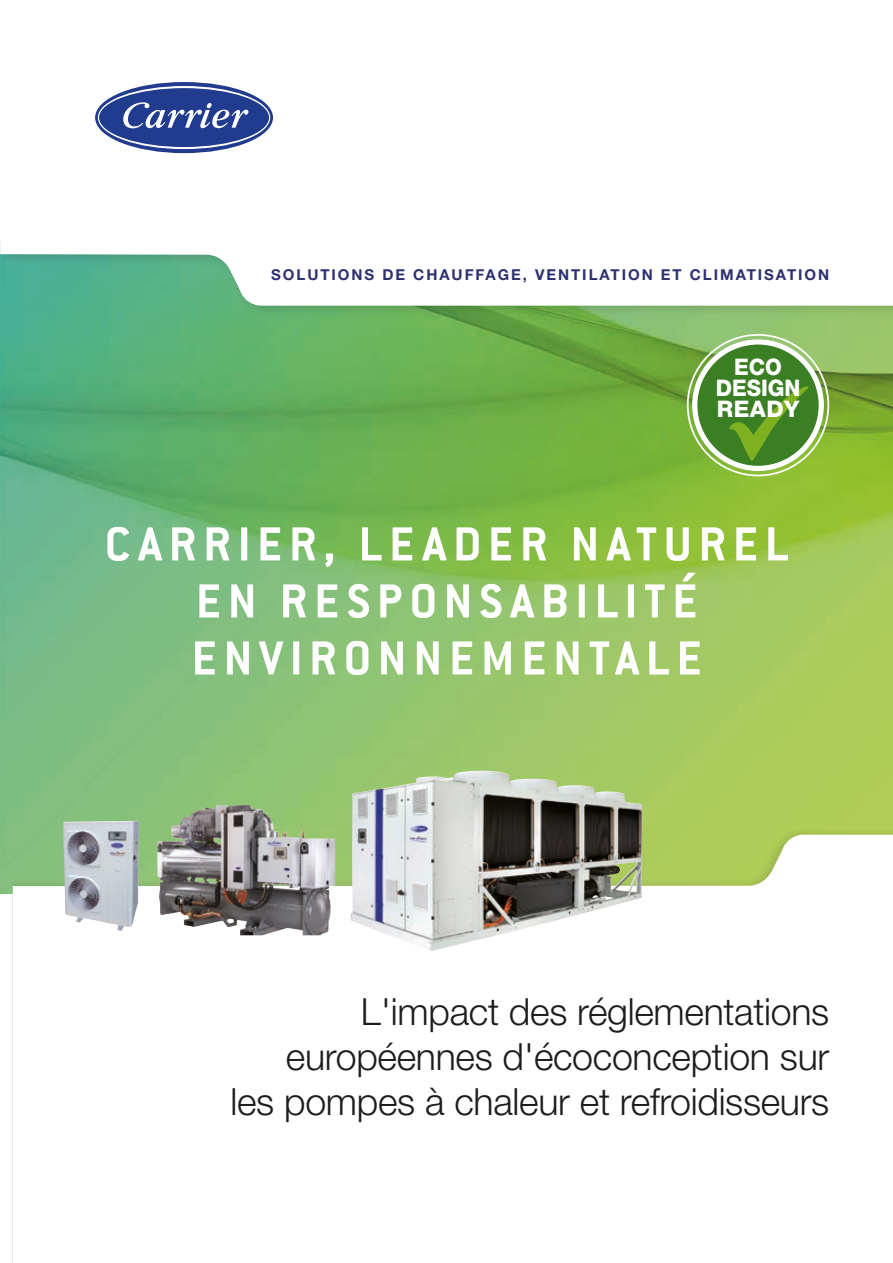
<style>
.page{position:relative;width:893px;height:1263px;background:#fff}
.page>*{position:absolute;margin:0;border:0;box-sizing:border-box;transform-origin:0 0}
.t1{font:52.5px/57px "Conduit ITCTT Bold";letter-spacing:.13em;color:#fff;text-align:center}
.t2{font:300 37.5px/45px "Helvetica Neue LT Pro";letter-spacing:-.01em;color:#1d1d1b;text-align:right}
.t3{font:800 22.8px/21.1px "Helvetica Neue LT Pro";color:#fff;text-align:center;scale:.94 1}
.t4{font:700 15px "Helvetica Neue LT Pro";letter-spacing:.13em;color:#2d316f}
</style>
<div class="page">
<img style="left:0;top:317px;width:893px;height:576px">
<div style="left:0;top:0;width:893px;height:317px;background:#1d1d1b;opacity:.15"></div>
<svg style="left:0;top:0;width:893px;height:306px"></svg>
<svg style="left:13px;top:835px;width:880px;height:101px"></svg>
<img style="left:157px;top:805px;width:90px;height:122px">
<img style="left:63px;top:821px;width:76px;height:110px">
<img style="left:350px;top:771px;width:292px;height:180px">
<svg style="left:692px;top:339px;width:132px;height:132px;background:#5a9346"></svg>
<div style="left:692px;top:339px;width:132px;height:132px;border:5px solid #fff;border-radius:50%"></div>
<svg style="left:729px;top:386px;width:80px;height:75px;background:#4f8d29"></svg>
<div style="left:95px;top:82px;width:178px;height:71px;background:#213b8f;border-radius:50%"></div>
<svg style="left:98px;top:86px;width:172px;height:63px"></svg>
<p class="t4" style="left:271px;top:265px;width:560px">SOLUTIONS DE CHAUFFAGE, VENTILATION ET CLIMATISATION</p>
<p class="t3" style="left:716px;top:356px;width:92px">ECO<br>DESIGN<br>READY</p>
<h1 class="t1" style="left:105px;top:515px;width:685px">CARRIER, LEADER NATUREL<br>EN RESPONSABILITÉ<br>ENVIRONNEMENTALE</h1>
<p class="t2" style="left:231px;top:989px;width:600px">L'impact des réglementations européennes d'écoconception sur<br>les pompes à chaleur et refroidisseurs</p>
</div>
